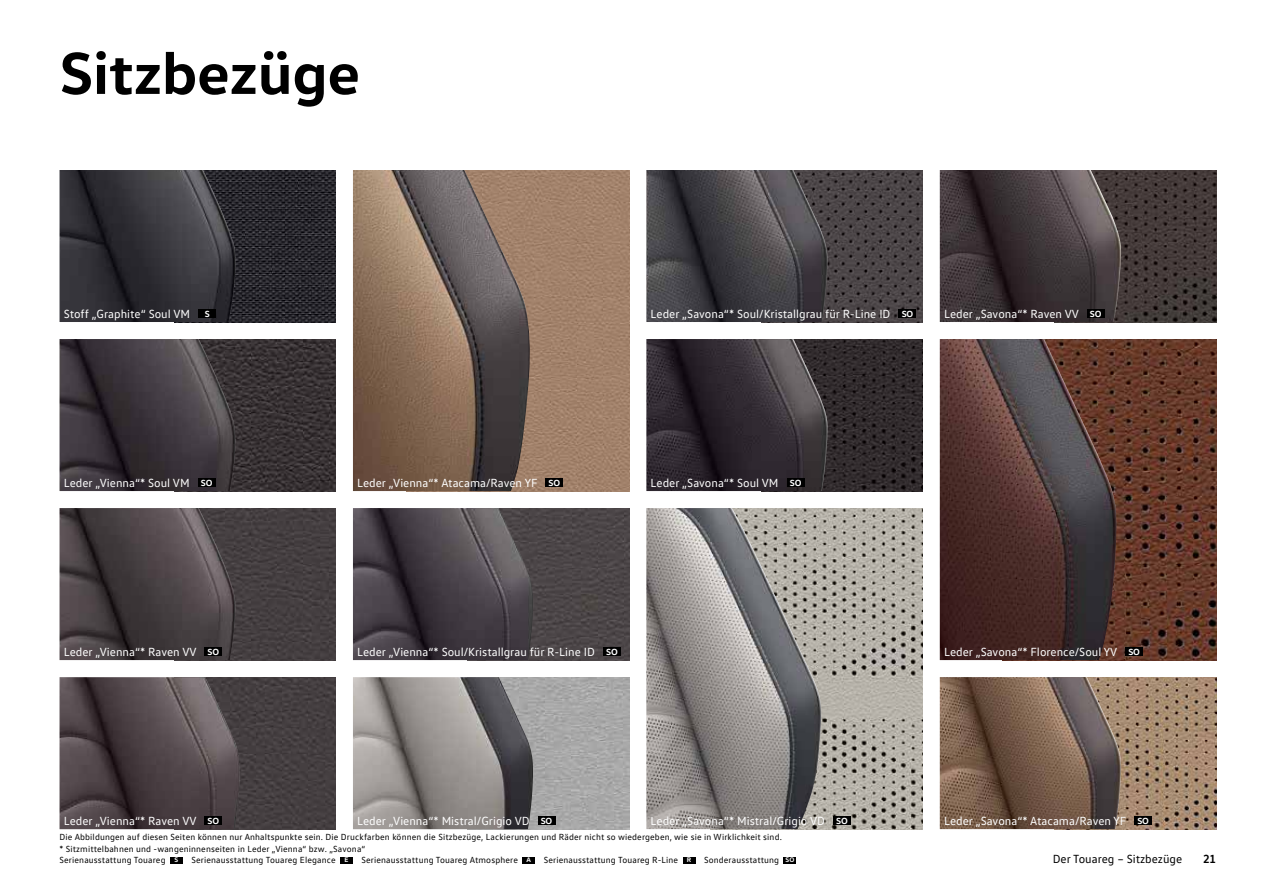
<style>
.page{position:relative;width:1263px;height:893px;background:#fff}
.page>*{position:absolute;margin:0;border:0;box-sizing:border-box;transform-origin:0 0}
.t1{font:700 60px "VW Head";color:#000}
.t2{font:12px "VW Text";color:#fff}
.t3{font:12px "VW Text";color:#000}
.t4{font:700 12px "VW Text";color:#000}
.t5{font:9px/11.7px "VW Text";letter-spacing:.015em;color:#000}
.s1{font-family:"VW Head";font-weight:700;font-size:9px}
.s2{font-family:"VW Head";font-weight:700;font-size:6.75px;color:#fff}
</style>
<div class="page">
<img style="left:236px;top:170px;width:100px;height:152px">
<img style="left:60px;top:170px;width:176px;height:152px">
<img style="left:531px;top:170px;width:98px;height:321px">
<img style="left:353px;top:170px;width:178px;height:321px">
<img style="left:1121px;top:170px;width:95px;height:152px">
<img style="left:940px;top:170px;width:181px;height:152px">
<img style="left:236px;top:339px;width:100px;height:152px">
<img style="left:60px;top:339px;width:176px;height:152px">
<img style="left:240px;top:677px;width:96px;height:152px">
<img style="left:60px;top:677px;width:180px;height:152px">
<img style="left:1118px;top:339px;width:98px;height:321px">
<img style="left:940px;top:339px;width:178px;height:321px">
<img style="left:236px;top:508px;width:100px;height:152px">
<img style="left:60px;top:508px;width:176px;height:152px">
<img style="left:828px;top:170px;width:95px;height:152px">
<img style="left:646px;top:170px;width:182px;height:152px">
<img style="left:534px;top:508px;width:95px;height:152px">
<img style="left:353px;top:508px;width:181px;height:152px">
<img style="left:822px;top:508px;width:101px;height:321px">
<img style="left:646px;top:508px;width:176px;height:321px">
<img style="left:533px;top:677px;width:96px;height:152px">
<img style="left:353px;top:677px;width:180px;height:152px">
<img style="left:828px;top:339px;width:95px;height:152px">
<img style="left:646px;top:339px;width:182px;height:152px">
<img style="left:1122px;top:677px;width:94px;height:152px">
<img style="left:940px;top:677px;width:182px;height:152px">
<div style="left:198px;top:478px;width:17px;height:9px;background:#000"></div>
<div style="left:205px;top:816px;width:17px;height:9px;background:#000"></div>
<div style="left:1125px;top:647px;width:17px;height:9px;background:#000"></div>
<div style="left:899px;top:309px;width:17px;height:9px;background:#000"></div>
<div style="left:205px;top:647px;width:17px;height:9px;background:#000"></div>
<div style="left:603px;top:647px;width:17px;height:9px;background:#000"></div>
<div style="left:833px;top:816px;width:17px;height:9px;background:#000"></div>
<div style="left:538px;top:816px;width:17px;height:9px;background:#000"></div>
<div style="left:787px;top:478px;width:17px;height:9px;background:#000"></div>
<div style="left:1135px;top:816px;width:17px;height:9px;background:#000"></div>
<div style="left:546px;top:478px;width:17px;height:9px;background:#000"></div>
<div style="left:1087px;top:309px;width:17px;height:9px;background:#000"></div>
<div style="left:199px;top:309px;width:17px;height:9px;background:#000"></div>
<div style="left:170px;top:857px;width:13px;height:6px;background:#000"></div>
<div style="left:340px;top:857px;width:13px;height:6px;background:#000"></div>
<div style="left:522px;top:857px;width:13px;height:6px;background:#000"></div>
<div style="left:683px;top:857px;width:12px;height:6px;background:#000"></div>
<div style="left:783px;top:857px;width:13px;height:6px;background:#000"></div>
<h1 class="t1" style="left:60px;top:34px;width:302px">Sitzbezüge</h1>
<p class="t2" style="left:651px;top:306px;width:264px">Leder „Savona“* Soul/Kristallgrau für R-Line ID <span class="s1">SO</span></p>
<p class="t2" style="left:64px;top:306px;width:147px">Stoff „Graphite“ Soul VM <span class="s1">S</span></p>
<p class="t2" style="left:944px;top:306px;width:159px">Leder „Savona“* Raven VV <span class="s1">SO</span></p>
<p class="t2" style="left:64px;top:475px;width:150px">Leder „Vienna“* Soul VM <span class="s1">SO</span></p>
<p class="t2" style="left:357px;top:475px;width:204px">Leder „Vienna“* Atacama/Raven YF <span class="s1">SO</span></p>
<p class="t2" style="left:651px;top:475px;width:152px">Leder „Savona“* Soul VM <span class="s1">SO</span></p>
<p class="t2" style="left:64px;top:644px;width:157px">Leder „Vienna“* Raven VV <span class="s1">SO</span></p>
<p class="t2" style="left:357px;top:644px;width:262px">Leder „Vienna“* Soul/Kristallgrau für R-Line ID <span class="s1">SO</span></p>
<p class="t2" style="left:64px;top:813px;width:157px">Leder „Vienna“* Raven VV <span class="s1">SO</span></p>
<p class="t2" style="left:357px;top:813px;width:197px">Leder „Vienna“* Mistral/Grigio VD <span class="s1">SO</span></p>
<p class="t2" style="left:651px;top:813px;width:199px">Leder „Savona“* Mistral/Grigio VD <span class="s1">SO</span></p>
<p class="t5" style="left:60px;top:831px;width:724px">Die Abbildungen auf diesen Seiten können nur Anhaltspunkte sein. Die Druckfarben können die Sitzbezüge, Lackierungen und Räder nicht so wiedergeben, wie sie in Wirklichkeit sind. * Sitzmittelbahnen und -wangeninnenseiten in Leder „Vienna“ bzw. „Savona“<br>Serienausstattung Touareg <span class="s2">S</span></p>
<p class="t5" style="left:191px;top:854px;width:159px">Serienausstattung Touareg Elegance <span class="s2">E</span></p>
<p class="t5" style="left:361px;top:854px;width:171px">Serienausstattung Touareg Atmosphere <span class="s2">A</span></p>
<p class="t5" style="left:544px;top:854px;width:149px">Serienausstattung Touareg R-Line <span class="s2">R</span></p>
<p class="t5" style="left:704px;top:854px;width:92px">Sonderausstattung <span class="s2">SO</span></p>
<p class="t2" style="left:944px;top:644px;width:197px">Leder „Savona“* Florence/Soul YV <span class="s1">SO</span></p>
<p class="t2" style="left:944px;top:813px;width:206px">Leder „Savona“* Atacama/Raven YF <span class="s1">SO</span></p>
<p class="t3" style="left:1053px;top:852px;width:131px">Der Touareg – Sitzbezüge</p>
<p class="t4" style="left:1203px;top:851px;width:15px">21</p>
</div>
